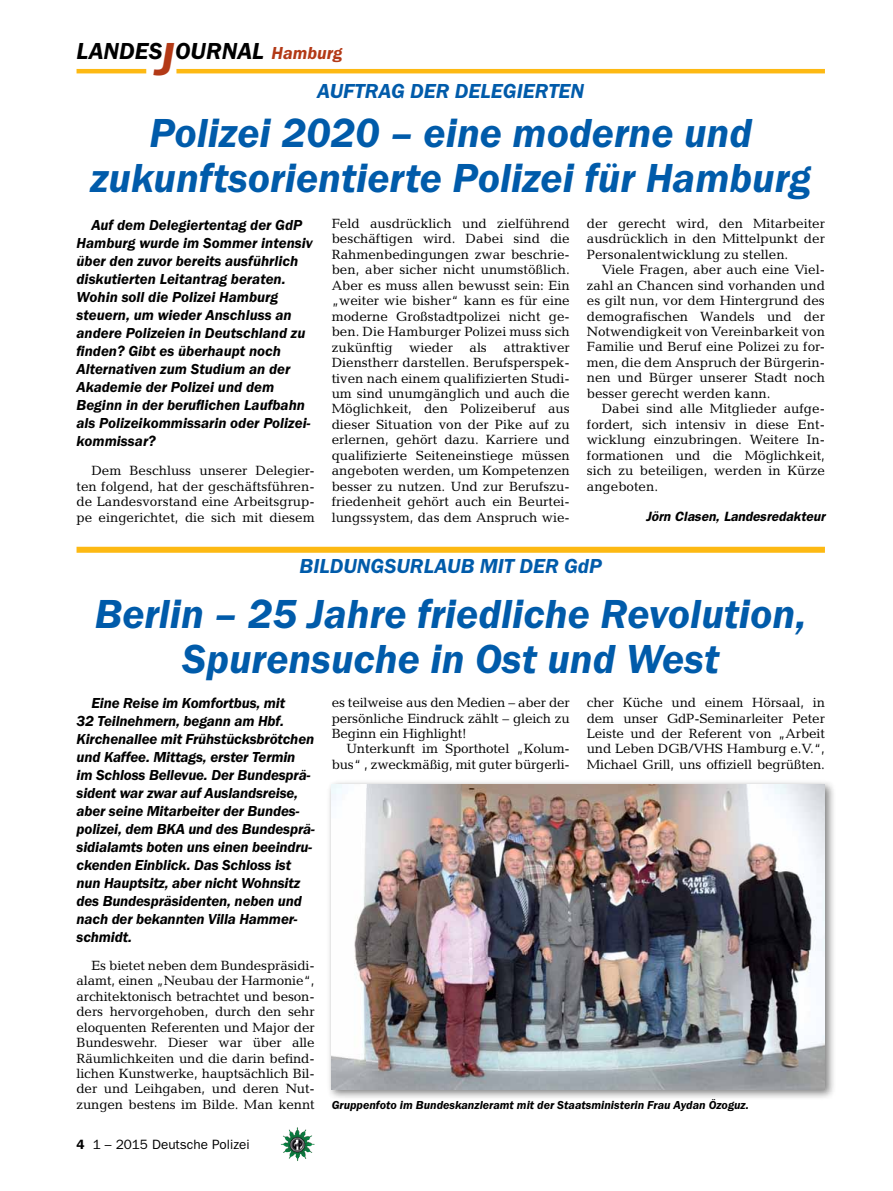
<style>
.page{position:relative;width:893px;height:1191px;background:#fff}
.page>*{position:absolute;margin:0;border:0;box-sizing:border-box;transform-origin:0 0}
.t1{font:italic 600 42px/45px "Franklin Gothic Itc T";color:#005baa;text-align:center}
.t2{font:italic 600 24px "Franklin Gothic Itc T";color:#000}
.t3{font:italic 600 21px "Franklin Gothic Itc T";color:#005baa}
.t4{font:italic 600 15px/18px "Franklin Gothic Itc T";letter-spacing:-.01em;color:#000}
.t5{font:13.5px/15.5px "Candida";color:#000;text-align:justify}
.t6{font:italic 600 13.5px "Franklin Gothic";color:#000}
.t7{font:13.5px "Franklin Gothic";color:#000}
.t8{font:italic 600 12px "Franklin Gothic Itc T";color:#000}
.s1{font-size:48px;color:#b33916}
.s2{font-size:18px;color:#b33916}
.s3{font-weight:600}
</style>
<div class="page">
<hr style="left:77px;top:69px;width:69px;height:4px;background:#fdb913">
<hr style="left:176px;top:69px;width:649px;height:4px;background:#fdb913">
<img style="left:281px;top:1128px;width:16px;height:24px">
<div style="left:326px;top:779px;width:510px;height:322px;background:#000;opacity:.5"></div>
<img style="left:332px;top:784px;width:493px;height:305px">
<div style="left:77px;top:547px;width:748px;height:6px;background:#fdb913"></div>
<h2 class="t2" style="left:77px;top:37px;width:267px">LANDES<span class="s1">J</span>OURNAL <span class="s2">Hamburg</span></h2>
<h3 class="t3" style="left:317px;top:79px;width:62px">Auftrag</h3>
<h3 class="t3" style="left:410px;top:79px;width:14px">der</h3>
<h3 class="t3" style="left:455px;top:79px;width:27px">Deleg</h3>
<h3 class="t3" style="left:517px;top:79px;width:56px">ier ten</h3>
<h1 class="t1" style="left:90px;top:110px;width:722px">Polizei 2020 – eine moderne und zukunftsorientierte Polizei für Hamburg</h1>
<p class="t5" style="left:332px;top:216px;width:240px">Feld ausdrücklich und zielführend beschäftigen wird. Dabei sind die Rahmenbedingungen zwar beschrie&shy;ben, aber sicher nicht unumstößlich.<br>Aber es muss allen bewusst sein: Ein „weiter wie bisher“ kann es für eine moderne Großstadtpolizei nicht ge&shy;ben. Die Hamburger Polizei muss sich zukünftig wieder als attraktiver Dienstherr darstellen. Berufsperspek&shy;tiven nach einem qualifizierten Studi&shy;um sind unumgänglich und auch die Möglichkeit, den Polizeiberuf aus dieser Situation von der Pike auf zu erlernen, gehört dazu. Karriere und qualifizierte Seiteneinstiege müssen angeboten werden, um Kompetenzen besser zu nutzen. Und zur Berufszu&shy;friedenheit gehört auch ein Beurtei&shy;lungssystem, das dem Anspruch wie-</p>
<p class="t5" style="left:587px;top:216px;width:240px">der gerecht wird, den Mitarbeiter ausdrücklich in den Mittelpunkt der Personalentwicklung zu stellen.</p>
<p class="t4" style="left:77px;top:215px;width:238px;text-indent:15px">Auf dem Delegiertentag der GdP<br>Hamburg wurde im Sommer intensiv über den zuvor bereits ausführlich diskutierten Leitantrag beraten.<br>Wohin soll die Polizei Hamburg steuern, um wieder Anschluss an andere Polizeien in Deutschland zu finden? Gibt es überhaupt noch<br>Alternativen zum Studium an der<br>Akademie der Polizei und dem<br>Beginn in der beruflichen Laufbahn als Polizeikommissarin oder Polizei&shy;kommissar?</p>
<p class="t5" style="left:77px;top:463px;width:240px;text-indent:15px">Dem Beschluss unserer Delegier&shy;ten folgend, hat der geschäftsführen&shy;de Landesvorstand eine Arbeitsgrup&shy;pe eingerichtet, die sich mit diesem</p>
<p class="t5" style="left:587px;top:262px;width:240px;text-indent:15px">Viele Fragen, aber auch eine Viel&shy;zahl an Chancen sind vorhanden und es gilt nun, vor dem Hintergrund des demografischen Wandels und der Notwendigkeit von Vereinbarkeit von Familie und Beruf eine Polizei zu for&shy;men, die dem Anspruch der Bürgerin&shy;nen und Bürger unserer Stadt noch besser gerecht werden kann.</p>
<p class="t5" style="left:587px;top:401px;width:240px;text-indent:15px">Dabei sind alle Mitglieder aufge&shy;fordert, sich intensiv in diese Ent&shy;wicklung einzubringen. Weitere In&shy;formationen und die Möglichkeit, sich zu beteiligen, werden in Kürze angeboten.</p>
<p class="t6" style="left:646px;top:509px;width:181px">Jörn Clasen, Landesredakteur</p>
<h3 class="t3" style="left:300px;top:553px;width:34px">Bildungsurlaub</h3>
<h3 class="t3" style="left:480px;top:553px;width:54px">mit der</h3>
<h3 class="t3" style="left:564px;top:553px;width:39px">GdP</h3>
<h1 class="t1" style="left:95px;top:590px;width:713px">Berlin – 25 Jahre friedliche Revolution,<br>Spurensuche in Ost und West</h1>
<p class="t5" style="left:332px;top:695px;width:240px">es teilweise aus den Medien – aber der persönliche Eindruck zählt – gleich zu Beginn ein Highlight!</p>
<p class="t5" style="left:332px;top:741px;width:240px;text-align:right">Unterkunft im Sporthotel „Kolum&shy;bus“ , zweckmäßig, mit guter bürgerli-</p>
<p class="t4" style="left:77px;top:693px;width:240px;text-indent:15px">Eine Reise im Komfortbus, mit<br>32 Teilnehmern, begann am Hbf.<br>Kirchenallee mit Frühstücksbrötchen und Kaffee. Mittags, erster Termin im Schloss Bellevue. Der Bundesprä&shy;sident war zwar auf Auslandsreise, aber seine Mitarbeiter der Bundes&shy;polizei, dem BKA und des Bundesprä&shy;sidialamts boten uns einen beeindru&shy;ckenden Einblick. Das Schloss ist nun Hauptsitz, aber nicht Wohnsitz des Bundespräsidenten, neben und nach der bekannten Villa Hammer&shy;schmidt.</p>
<p class="t5" style="left:77px;top:957px;width:240px;text-indent:15px">Es bietet neben dem Bundespräsidi&shy;alamt, einen „Neubau der Harmonie“, architektonisch betrachtet und beson&shy;ders hervorgehoben, durch den sehr eloquenten Referenten und Major der Bundeswehr. Dieser war über alle Räumlichkeiten und die darin befind&shy;lichen Kunstwerke, hauptsächlich Bil&shy;der und Leihgaben, und deren Nut&shy;zungen bestens im Bilde. Man kennt</p>
<p class="t5" style="left:587px;top:695px;width:240px">cher Küche und einem Hörsaal, in dem unser GdP-Seminarleiter Peter Leiste und der Referent von „Arbeit und Leben DGB/VHS Hamburg e.V.“, Michael Grill, uns offiziell begrüßten.</p>
<p class="t8" style="left:332px;top:1098px;width:419px">Gruppenfoto im Bundeskanzleramt mit der Staatsministerin Frau Aydan Özoguz.</p>
<p class="t7" style="left:77px;top:1136px;width:175px"><span class="s3">4</span> 1 – 2015 Deutsche Polizei</p>
</div>
